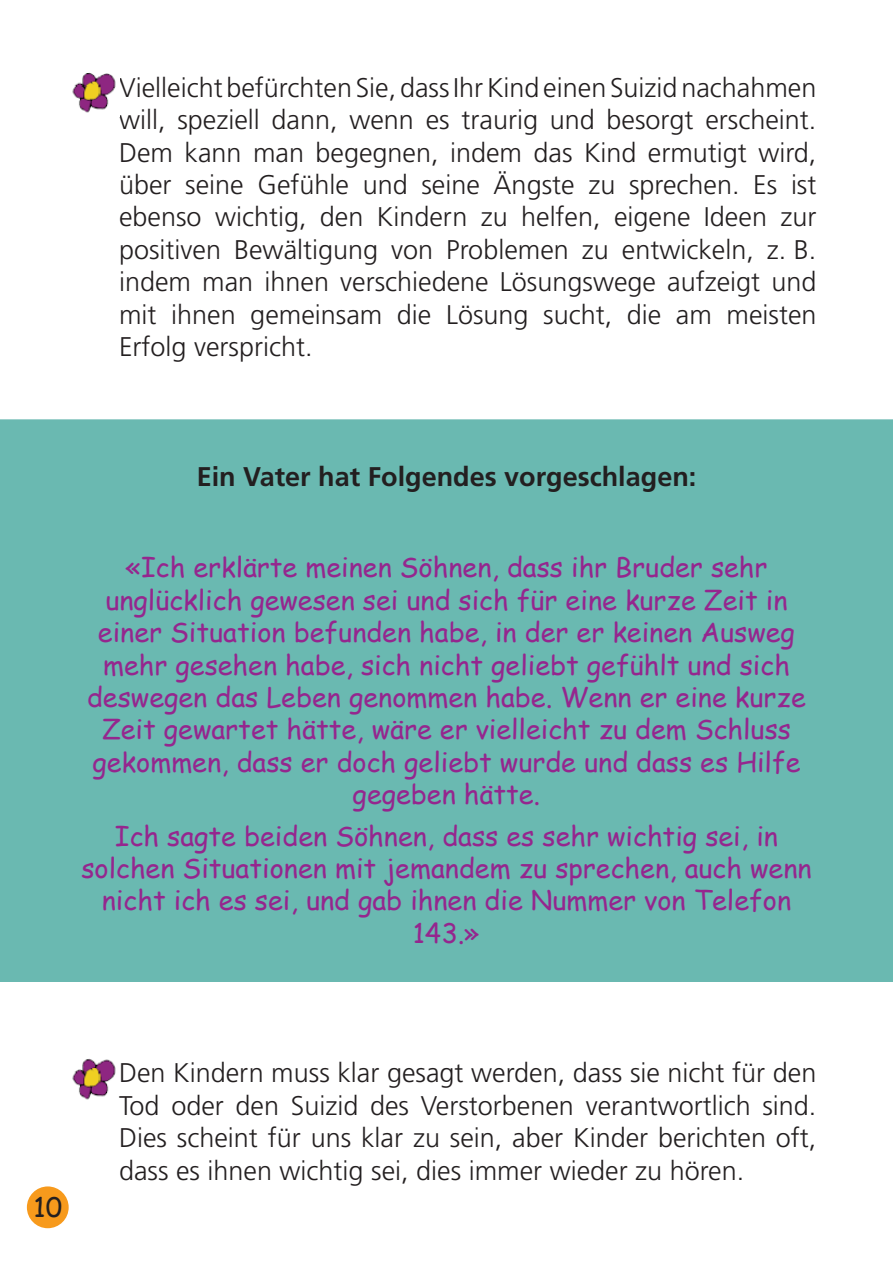
<style>
.page{position:relative;width:893px;height:1263px;background:#fff}
.page>*{position:absolute;margin:0;border:0;box-sizing:border-box;transform-origin:0 0}
.t1{font:300 27px/32.4px "Frutiger";color:#231f20;text-align:justify}
.t2{font:27px/32.4px "Comic Sans MS";color:#95268e;text-align:center}
.t3{font:700 27px "Frutiger";color:#231f20}
.t4{font:27px "Comic Sans MS";color:#231f20}
</style>
<div class="page">
<div style="left:27px;top:1186px;width:42px;height:42px;background:#f79a1c;border-radius:50%"></div>
<img style="left:72px;top:72px;width:44px;height:41px">
<img style="left:72px;top:1058px;width:44px;height:42px">
<p class="t1" style="left:119px;top:72px;width:699px">Vielleicht befürchten Sie, dass Ihr Kind einen Suizid nachahmen will, speziell dann, wenn es traurig und besorgt erscheint.<br>Dem kann man begegnen, indem das Kind ermutigt wird, über seine Gefühle und seine Ängste zu sprechen. Es ist ebenso wichtig, den Kindern zu helfen, eigene Ideen zur positiven Bewältigung von Problemen zu entwickeln, z. B. indem man ihnen verschiedene Lösungswege aufzeigt und mit ihnen gemeinsam die Lösung sucht, die am meisten Erfolg verspricht.</p>
<p class="t3" style="left:197px;top:460px;width:501px">Ein Vater hat Folgendes vorgeschlagen:</p>
<p class="t2" style="left:87px;top:550px;width:720px">«Ich erklärte meinen Söhnen, dass ihr Bruder sehr unglücklich gewesen sei und sich für eine kurze Zeit in einer Situation befunden habe, in der er keinen Ausweg mehr gesehen habe, sich nicht geliebt gefühlt und sich deswegen das Leben genommen habe. Wenn er eine kurze Zeit gewartet hätte, wäre er vielleicht zu dem Schluss gekommen, dass er doch geliebt wurde und dass es Hilfe gegeben hätte.</p>
<p class="t2" style="left:81px;top:818px;width:732px">Ich sagte beiden Söhnen, dass es sehr wichtig sei, in solchen Situationen mit jemandem zu sprechen, auch wenn nicht ich es sei, und gab ihnen die Nummer von Telefon 143.»</p>
<p class="t4" style="left:34px;top:1187px;width:30px">10</p>
<p class="t1" style="left:119px;top:1057px;width:699px">Den Kindern muss klar gesagt werden, dass sie nicht für den Tod oder den Suizid des Verstorbenen verantwortlich sind.<br>Dies scheint für uns klar zu sein, aber Kinder berichten oft, dass es ihnen wichtig sei, dies immer wieder zu hören.</p>
</div>
